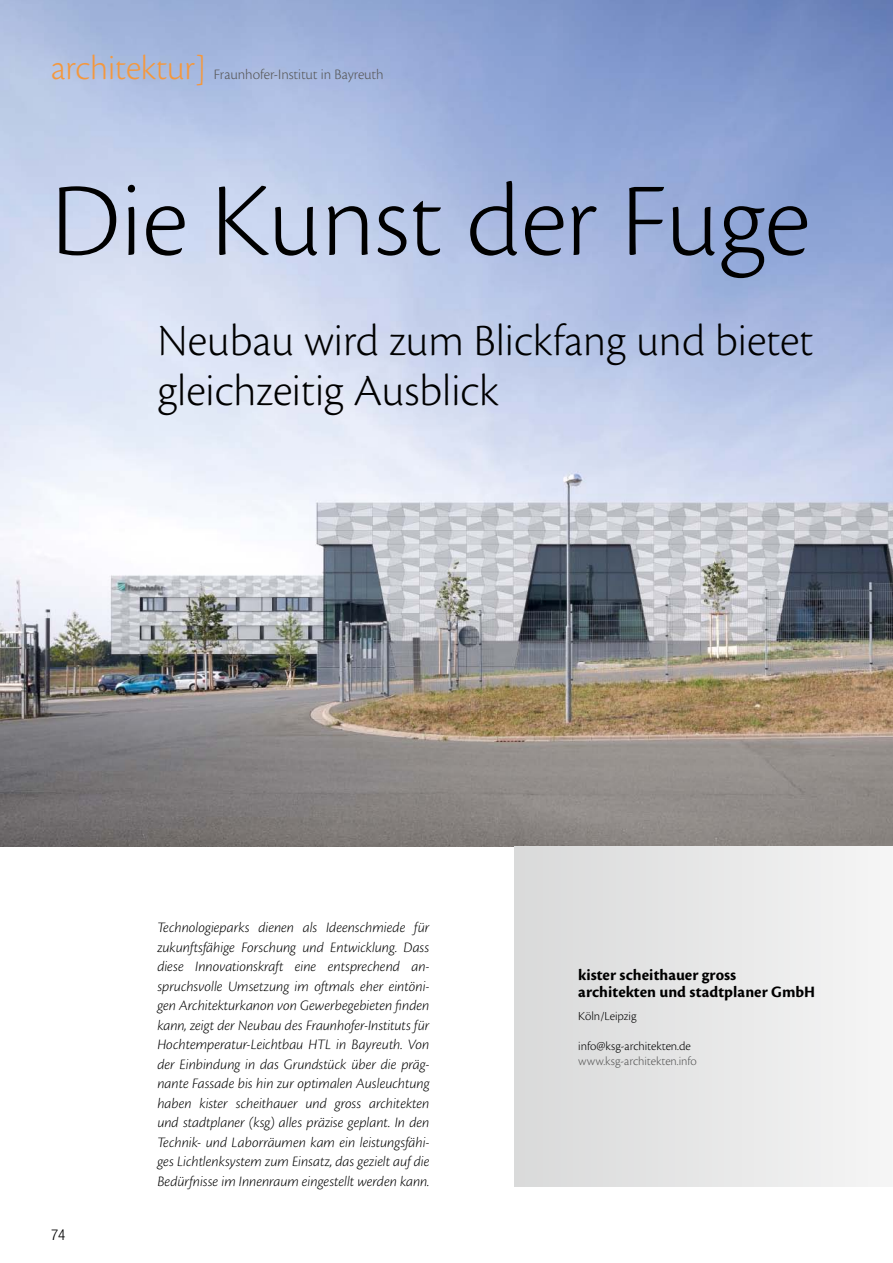
<style>
.page{position:relative;width:893px;height:1263px;background:#fff}
.page>*{position:absolute;margin:0;border:0;box-sizing:border-box;transform-origin:0 0}
.t1{font:300 108px "Cronos Pro";letter-spacing:-.01em;color:#000}
.t2{font:300 46.5px/49.5px "Cronos Pro";letter-spacing:-.005em;color:#000}
.t3{font:300 36px "Cronos Pro";letter-spacing:-.01em;color:#f4983e}
.t4{font:700 16.5px/16.5px "Cronos Pro";color:#000}
.t5{font:italic 300 15px/19.5px "Cronos Pro";letter-spacing:-.005em;color:#000;text-align:justify}
.t6{font:300 15px "Cronos Pro";letter-spacing:-.01em;color:#565656}
.t7{font:300 condensed 15px "Helvetica Neue LT Std";color:#000}
.t8{font:300 12.75px "Cronos Pro";letter-spacing:-.005em;color:#000}
.t9{font:300 12.75px "Cronos Pro";letter-spacing:-.005em;color:#565656}
</style>
<div class="page">
<img style="left:0;top:0;width:893px;height:846px">
<div style="left:514px;top:846px;width:379px;height:340px;background:linear-gradient(to right,#d8d9d9,#f5f5f5)"></div>
<h3 class="t3" style="left:51px;top:47px;width:157px">architektur]</h3>
<p class="t6" style="left:214px;top:66px;width:172px">Fraunhofer-Institut in Bayreuth</p>
<h1 class="t1" style="left:51px;top:159px;width:761px">Die Kunst der Fuge</h1>
<h2 class="t2" style="left:157px;top:316px;width:658px">Neubau wird zum Blickfang und bietet gleichzeitig Ausblick</h2>
<p class="t7" style="left:51px;top:1226px;width:16px">74</p>
<p class="t5" style="left:157px;top:918px;width:274px">Technologieparks dienen als Ideenschmiede für zukunftsfähige Forschung und Entwicklung. Dass diese Innovationskraft eine entsprechend an&shy;spruchsvolle Umsetzung im oftmals eher eintöni&shy;gen Architekturkanon von Gewerbegebieten finden kann, zeigt der Neubau des Fraunhofer-Instituts für Hochtemperatur-Leichtbau HTL in Bayreuth. Von der Einbindung in das Grundstück über die präg&shy;nante Fassade bis hin zur optimalen Ausleuchtung haben kister scheithauer und gross architekten und stadtplaner (ksg) alles präzise geplant. In den Technik- und Laborräumen kam ein leistungsfähi&shy;ges Lichtlenksystem zum Einsatz, das gezielt auf die Bedürfnisse im Innenraum eingestellt werden kann.</p>
<p class="t4" style="left:578px;top:967px;width:238px">kister scheithauer gross architekten und stadtplaner GmbH</p>
<p class="t8" style="left:578px;top:1008px;width:60px">Köln/Leipzig</p>
<p class="t8" style="left:578px;top:1038px;width:114px">info@ksg-architekten.de</p>
<p class="t9" style="left:578px;top:1053px;width:120px">www.ksg-architekten.info</p>
</div>
